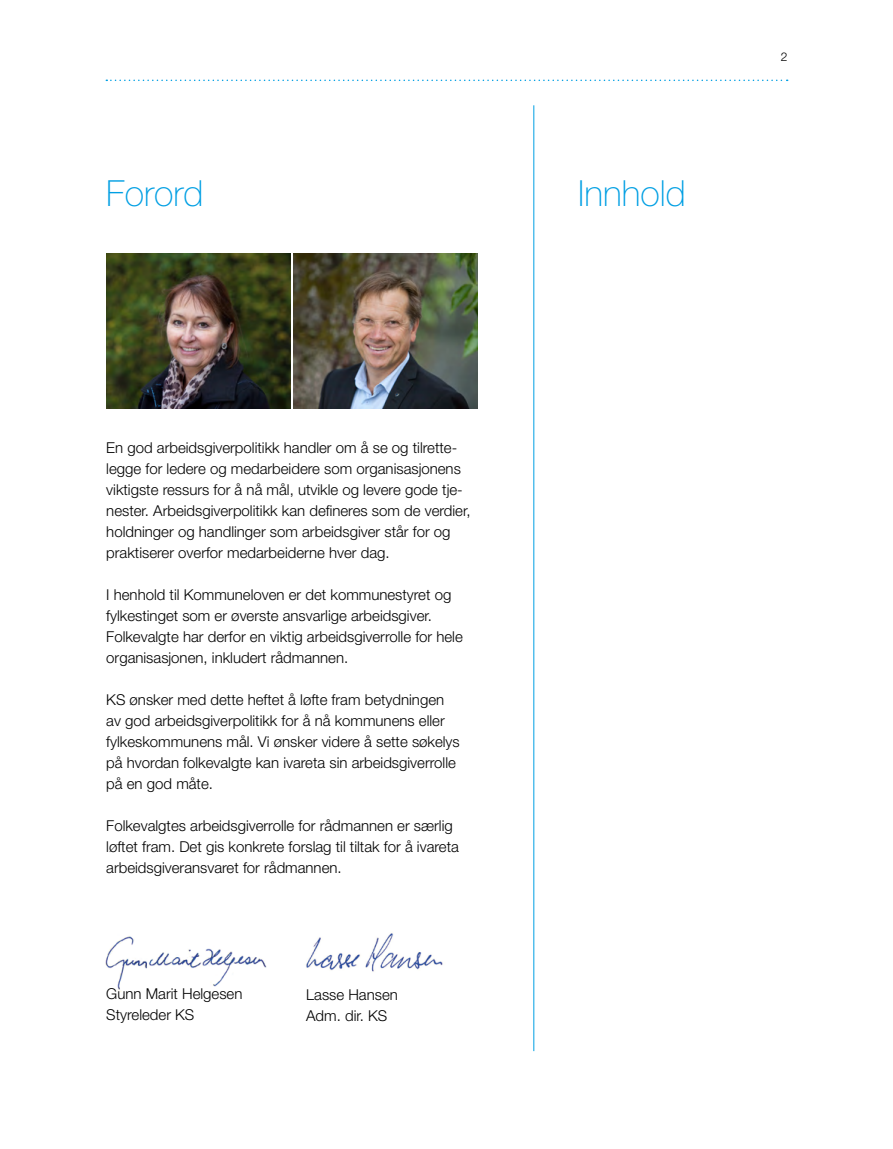
<style>
.page{position:relative;width:893px;height:1149px;background:#fff}
.page>*{position:absolute;margin:0;border:0;box-sizing:border-box;transform-origin:0 0}
.t1{font:100 36px "Helvetica Neue";color:#009fe3}
.t2{font:300 15px/21px "Helvetica Neue";color:#000}
.t3{font:300 12px "Helvetica Neue";color:#000}
</style>
<div class="page">
<svg style="left:106px;top:80px;width:682px;height:1px"></svg>
<hr style="left:533px;top:105px;width:1px;height:945px;background:#009fe3">
<img style="left:293px;top:253px;width:184px;height:155px">
<img style="left:106px;top:253px;width:184px;height:155px">
<img style="left:306px;top:933px;width:137px;height:39px">
<img style="left:105px;top:936px;width:162px;height:56px">
<h1 class="t1" style="left:106px;top:173px;width:99px">Forord</h1>
<h1 class="t1" style="left:578px;top:173px;width:109px">Innhold</h1>
<p class="t2" style="left:106px;top:436px;width:366px">En god arbeidsgiverpolitikk handler om å se og tilrette&shy;legge for ledere og medarbeidere som organisasjonens viktigste ressurs for å nå mål, utvikle og levere gode tje&shy;nester. Arbeidsgiverpolitikk kan defineres som de verdier, holdninger og handlinger som arbeidsgiver står for og praktiserer overfor medarbeiderne hver dag.</p>
<p class="t2" style="left:106px;top:583px;width:358px">I henhold til Kommuneloven er det kommunestyret og fylkestinget som er øverste ansvarlige arbeidsgiver.<br>Folkevalgte har derfor en viktig arbeidsgiverrolle for hele organisasjonen, inkludert rådmannen.</p>
<p class="t2" style="left:106px;top:688px;width:355px">KS ønsker med dette heftet å løfte fram betydningen av god arbeidsgiverpolitikk for å nå kommunens eller fylkeskommunens mål. Vi ønsker videre å sette søkelys på hvordan folkevalgte kan ivareta sin arbeidsgiverrolle på en god måte.</p>
<p class="t2" style="left:106px;top:814px;width:354px">Folkevalgtes arbeidsgiverrolle for rådmannen er særlig løftet fram. Det gis konkrete forslag til tiltak for å ivareta arbeidsgiveransvaret for rådmannen.</p>
<p class="t2" style="left:106px;top:982px;width:138px">Gunn Marit Helgesen<br>Styreleder KS</p>
<p class="t2" style="left:306px;top:983px;width:93px">Lasse Hansen<br>Adm. dir. KS</p>
<p class="t3" style="left:781px;top:49px;width:8px">2</p>
</div>
